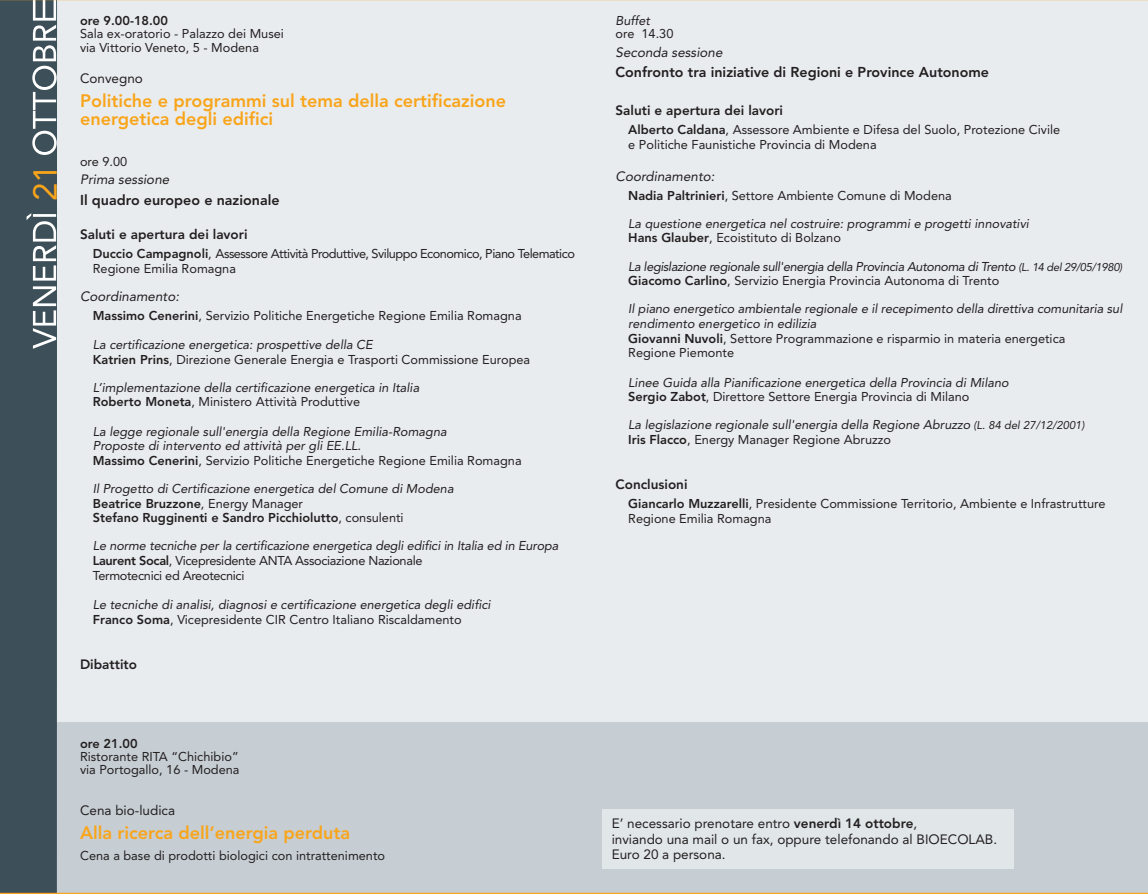
<style>
.page{position:relative;width:1148px;height:894px;background:#e9ecef}
.page>*{position:absolute;margin:0;border:0;box-sizing:border-box;transform-origin:0 0}
.t1{font:33px "Avenir";color:#f9a51b}
.t2{font:800 18px/18.9px "Avenir";color:#f9a51b}
.t3{font:800 14.25px "Avenir";color:#231f20}
.t4{font:13.5px/15.5px "Avenir";color:#231f20}
.t5{font:800 13.5px "Avenir";color:#231f20}
.t6{font:italic 13.5px "Avenir";color:#231f20}
.t7{font:italic 12.75px/14.7px "Avenir";color:#231f20}
.t8{font:12.75px/14.7px "Avenir";color:#231f20}
.t9{font:italic 12.75px/28px "Avenir";letter-spacing:-.03em;color:#231f20}
.t10{font:12.75px/14.7px "Avenir";letter-spacing:-.04em;color:#231f20}
.t11{font:800 12.75px "Avenir";color:#231f20}
.s1{font-weight:800}
.s2{font-style:italic}
.s3{font-weight:800;font-style:normal}
.s4{font-style:normal}
.s5{font-size:11.25px}
</style>
<div class="page">
<div style="left:57px;top:722px;width:1091px;height:171px;background:#c6ced4"></div>
<div style="left:0;top:1px;width:57px;height:892px;background:#3d4f59"></div>
<svg style="left:27px;top:213px;width:29px;height:136px;background:#717e85"></svg>
<svg style="left:32px;top:1px;width:25px;height:154px;background:#76838a"></svg>
<svg style="left:603px;top:809px;width:410px;height:59px"></svg>
<hr style="left:0;top:893px;width:1148px;height:1px;background:#f9a51b">
<hr style="left:0;top:0;width:1148px;height:1px;background:#f9a51b">
<h1 class="t1" style="left:28px;top:201px;width:38px;rotate:-90deg">21</h1>
<p class="t11" style="left:80px;top:14px;width:90px">ore 9.00-18.00</p>
<p class="t8" style="left:80px;top:27px;width:205px;line-height:13.4px">Sala ex-oratorio - Palazzo dei Musei via Vittorio Veneto, 5 - Modena</p>
<p class="t4" style="left:80px;top:71px;width:64px">Convegno</p>
<h2 class="t2" style="left:80px;top:91px;width:428px">Politiche e programmi sul tema della certificazione energetica degli edifici</h2>
<p class="t8" style="left:80px;top:154px;width:49px">ore 9.00</p>
<p class="t6" style="left:80px;top:172px;width:91px">Prima sessione</p>
<p class="t3" style="left:80px;top:192px;width:201px">Il quadro europeo e nazionale</p>
<p class="t5" style="left:80px;top:227px;width:169px">Saluti e apertura dei lavori</p>
<p class="t10" style="left:93px;top:246px;width:484px"><span class="s1">Duccio Campagnoli</span>, Assessore Attività Produttive, Sviluppo Economico, Piano Telematico<br>Regione Emilia Romagna</p>
<p class="t6" style="left:80px;top:289px;width:101px">Coordinamento:</p>
<p class="t8" style="left:93px;top:308px;width:430px"><span class="s1">Massimo Cenerini</span>, Servizio Politiche Energetiche Regione Emilia Romagna</p>
<p class="t8" style="left:93px;top:337px;width:439px"><span class="s2">La certificazione energetica: prospettive della CE<br></span><span class="s1">Katrien Prins</span>, Direzione Generale Energia e Trasporti Commissione Europea</p>
<p class="t7" style="left:93px;top:380px;width:328px">L’implementazione della certificazione energetica in Italia<br><span class="s3">Roberto Moneta</span><span class="s4">, Ministero Attività Produttive</span></p>
<p class="t7" style="left:93px;top:424px;width:430px">La legge regionale sull'energia della Regione Emilia-Romagna<br>Proposte di intervento ed attività per gli EE.LL.<br><span class="s3">Massimo Cenerini</span><span class="s4">, Servizio Politiche Energetiche Regione Emilia Romagna</span></p>
<p class="t7" style="left:93px;top:481px;width:362px">Il Progetto di Certificazione energetica del Comune di Modena<br><span class="s3">Beatrice Bruzzone</span><span class="s4">, Energy Manager<br></span><span class="s3">Stefano Rugginenti e Sandro Picchiolutto</span><span class="s4">, consulenti</span></p>
<p class="t7" style="left:93px;top:539px;width:467px">Le norme tecniche per la certificazione energetica degli edifici in Italia ed in Europa<br><span class="s3">Laurent Socal</span><span class="s4">, Vicepresidente ANTA Associazione Nazionale<br>Termotecnici ed Areotecnici</span></p>
<p class="t7" style="left:93px;top:597px;width:399px">Le tecniche di analisi, diagnosi e certificazione energetica degli edifici<br><span class="s3">Franco Soma</span><span class="s4">, Vicepresidente CIR Centro Italiano Riscaldamento</span></p>
<p class="t5" style="left:80px;top:657px;width:59px">Dibattito</p>
<p class="t11" style="left:80px;top:736px;width:59px">ore 21.00</p>
<p class="t8" style="left:80px;top:750px;width:161px;line-height:13.4px">Ristorante RITA “Chichibio” via Portogallo, 16 - Modena</p>
<p class="t4" style="left:80px;top:803px;width:97px">Cena bio-ludica</p>
<h2 class="t2" style="left:80px;top:823px;width:272px">Alla ricerca dell’energia perduta</h2>
<p class="t8" style="left:80px;top:848px;width:306px">Cena a base di prodotti biologici con intrattenimento</p>
<p class="t7" style="left:615px;top:13px;width:36px">Buffet</p>
<p class="t8" style="left:615px;top:27px;width:59px">ore 14.30</p>
<p class="t6" style="left:615px;top:45px;width:109px">Seconda sessione</p>
<p class="t3" style="left:615px;top:65px;width:375px">Confronto tra iniziative di Regioni e Province Autonome</p>
<p class="t5" style="left:615px;top:104px;width:169px">Saluti e apertura dei lavori</p>
<p class="t8" style="left:628px;top:123px;width:433px"><span class="s1">Alberto Caldana</span>, Assessore Ambiente e Difesa del Suolo, Protezione Civile e Politiche Faunistiche Provincia di Modena</p>
<p class="t6" style="left:615px;top:169px;width:101px">Coordinamento:</p>
<p class="t7" style="left:628px;top:181px;width:402px;line-height:28px"><span class="s3">Nadia Paltrinieri</span><span class="s4">, Settore Ambiente Comune di Modena<br></span>La questione energetica nel costruire: programmi e progetti innovativi</p>
<p class="t9" style="left:628px;top:224px;width:495px"><span class="s3">Hans Glauber</span><span class="s4">, Ecoistituto di Bolzano<br></span>La legislazione regionale sull'energia della Provincia Autonoma di Trento <span class="s5">(L. 14 del 29/05/1980)</span></p>
<p class="t7" style="left:628px;top:267px;width:495px;line-height:28px"><span class="s3">Giacomo Carlino</span><span class="s4">, Servizio Energia Provincia Autonoma di Trento<br></span>Il piano energetico ambientale regionale e il recepimento della direttiva comunitaria sul</p>
<p class="t8" style="left:628px;top:316px;width:439px"><span class="s2">rendimento energetico in edilizia<br></span><span class="s1">Giovanni Nuvoli</span>, Settore Programmazione e risparmio in materia energetica<br>Regione Piemonte</p>
<p class="t7" style="left:628px;top:375px;width:382px">Linee Guida alla Pianificazione energetica della Provincia di Milano<br><span class="s3">Sergio Zabot</span><span class="s4">, Direttore Settore Energia Provincia di Milano</span></p>
<p class="t7" style="left:628px;top:418px;width:458px">La legislazione regionale sull'energia della Regione Abruzzo <span class="s5">(L. 84 del 27/12/2001)<br></span><span class="s3">Iris Flacco</span><span class="s4">, Energy Manager Regione Abruzzo</span></p>
<p class="t5" style="left:615px;top:477px;width:73px">Conclusioni</p>
<p class="t8" style="left:628px;top:496px;width:478px"><span class="s1">Giancarlo Muzzarelli</span>, Presidente Commissione Territorio, Ambiente e Infrastrutture<br>Regione Emilia Romagna</p>
<p class="t4" style="left:611px;top:816px;width:387px">E’ necessario prenotare entro <span class="s1">venerdì 14 ottobre</span>,<br>inviando una mail o un fax, oppure telefonando al BIOECOLAB.<br>Euro 20 a persona.</p>
</div>
